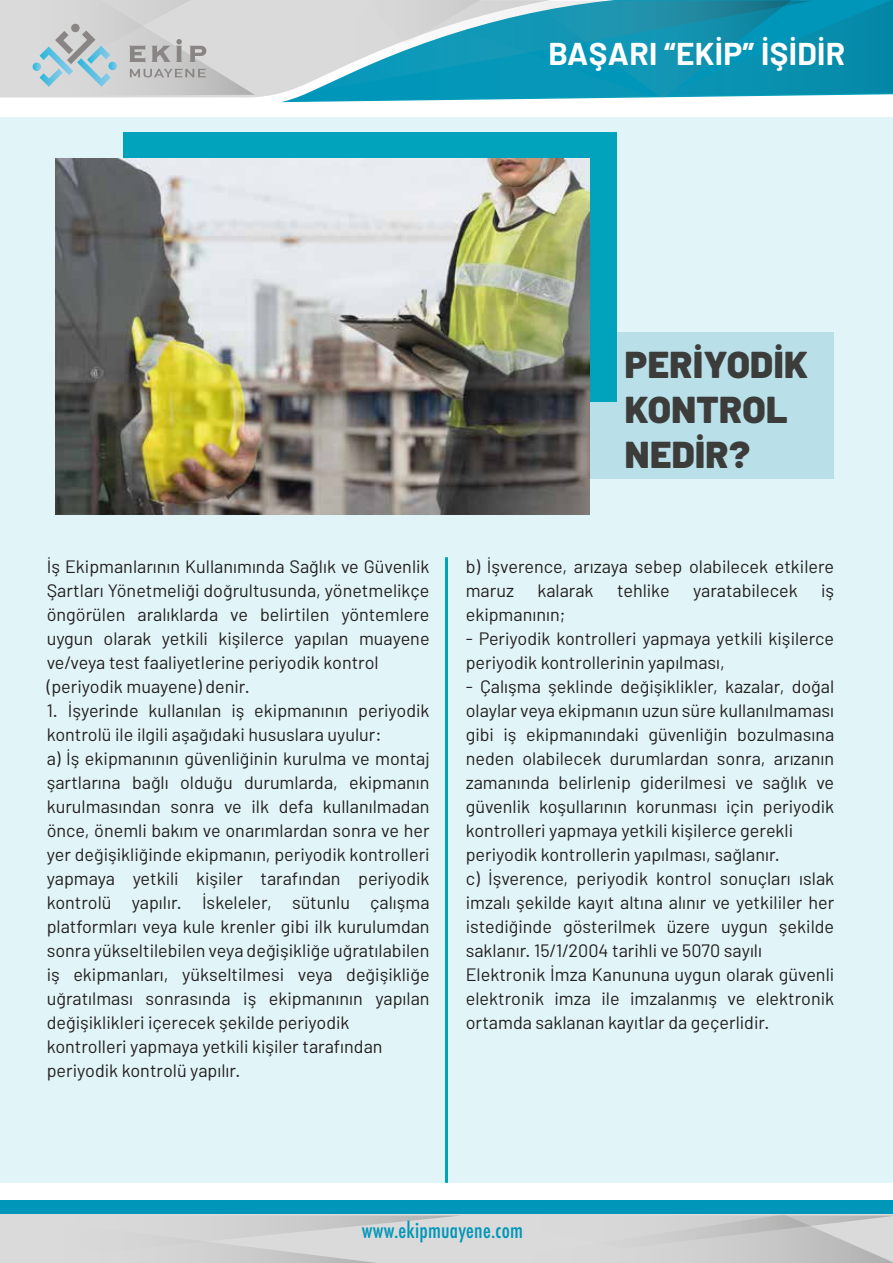
<style>
.page{position:relative;width:893px;height:1263px;background:#fff}
.page>*{position:absolute;margin:0;border:0;box-sizing:border-box;transform-origin:0 0}
.t1{font:900 37.5px/45px "Barlow";letter-spacing:.01em;color:#3c3c3b}
.t2{font:700 31.65px "Barlow";letter-spacing:.01em;color:#fff}
.t3{font:500 condensed 21px "Futura";letter-spacing:.01em;color:#0096b9}
.t4{font:18px/24px "Barlow";color:#231f20}
</style>
<div class="page">
<div style="left:0;top:118px;width:893px;height:1065px;background:#e1f4f7"></div>
<div style="left:0;top:1201px;width:893px;height:13px;background:#0096b9"></div>
<svg style="left:0;top:1214px;width:893px;height:49px;background:#d2d2d2"></svg>
<svg style="left:373px;top:0;width:520px;height:101px;background:#229bb6"></svg>
<svg style="left:307px;top:0;width:487px;height:99px;background:#40a6be"></svg>
<svg style="left:0;top:0;width:301px;height:103px;background:#d1d4d5"></svg>
<hr style="left:445px;top:557px;width:3px;height:626px;background:#00a2bc">
<div style="left:546px;top:333px;width:288px;height:146px;background:#b9e0e8"></div>
<div style="left:123px;top:132px;width:493px;height:269px;background:#00a2bc"></div>
<img style="left:55px;top:158px;width:534px;height:356px">
<h2 class="t2" style="left:549px;top:34px;width:298px">BAŞARI “EKİP” İŞİDİR</h2>
<p class="t4" style="left:47px;top:554px;width:384px">İş Ekipmanlarının Kullanımında Sağlık ve Güvenlik Şartları Yönetmeliği doğrultusunda, yönetmelikçe öngörülen aralıklarda ve belirtilen yöntemlere uygun olarak yetkili kişilerce yapılan muayene ve/veya test faaliyetlerine periyodik kontrol (periyodik muayene) denir.</p>
<p class="t4" style="left:47px;top:698px;width:384px">1. İşyerinde kullanılan iş ekipmanının periyodik kontrolü ile ilgili aşağıdaki hususlara uyulur:<br>a) İş ekipmanının güvenliğinin kurulma ve montaj şartlarına bağlı olduğu durumlarda, ekipmanın kurulmasından sonra ve ilk defa kullanılmadan önce, önemli bakım ve onarımlardan sonra ve her yer değişikliğinde ekipmanın, periyodik kontrolleri yapmaya yetkili kişiler tarafından periyodik kontrolü yapılır. İskeleler, sütunlu çalışma platformları veya kule krenler gibi ilk kurulumdan sonra yükseltilebilen veya değişikliğe uğratılabilen iş ekipmanları, yükseltilmesi veya değişikliğe uğratılması sonrasında iş ekipmanının yapılan değişiklikleri içerecek şekilde periyodik kontrolleri yapmaya yetkili kişiler tarafından periyodik kontrolü yapılır.</p>
<h1 class="t1" style="left:625px;top:342px;width:185px">PERİYODİK<br>KONTROL<br>NEDİR?</h1>
<p class="t4" style="left:466px;top:554px;width:370px">b) İşverence, arızaya sebep olabilecek etkilere maruz</p>
<p class="t4" style="left:537px;top:578px;width:58px">kalarak</p>
<p class="t4" style="left:617px;top:578px;width:54px">tehlike</p>
<p class="t4" style="left:693px;top:578px;width:106px">yaratabilecek</p>
<p class="t4" style="left:821px;top:578px;width:15px">iş</p>
<p class="t4" style="left:466px;top:602px;width:101px">ekipmanının;</p>
<p class="t4" style="left:466px;top:626px;width:370px">- Periyodik kontrolleri yapmaya yetkili kişilerce periyodik kontrollerinin yapılması,</p>
<p class="t4" style="left:466px;top:674px;width:370px">- Çalışma şeklinde değişiklikler, kazalar, doğal olaylar veya ekipmanın uzun süre kullanılmaması gibi iş ekipmanındaki güvenliğin bozulmasına neden olabilecek durumlardan sonra, arızanın zamanında belirlenip giderilmesi ve sağlık ve güvenlik koşullarının korunması için periyodik kontrolleri yapmaya yetkili kişilerce gerekli periyodik kontrollerin yapılması, sağlanır.<br>c) İşverence, periyodik kontrol sonuçları ıslak imzalı şekilde kayıt altına alınır ve yetkililer her istediğinde gösterilmek üzere uygun şekilde saklanır. 15/1/2004 tarihli ve 5070 sayılı Elektronik İmza Kanununa uygun olarak güvenli elektronik imza ile imzalanmış ve elektronik ortamda saklanan kayıtlar da geçerlidir.</p>
<p class="t3" style="left:362px;top:1217px;width:163px">www.ekipmuayene.com</p>
</div>
